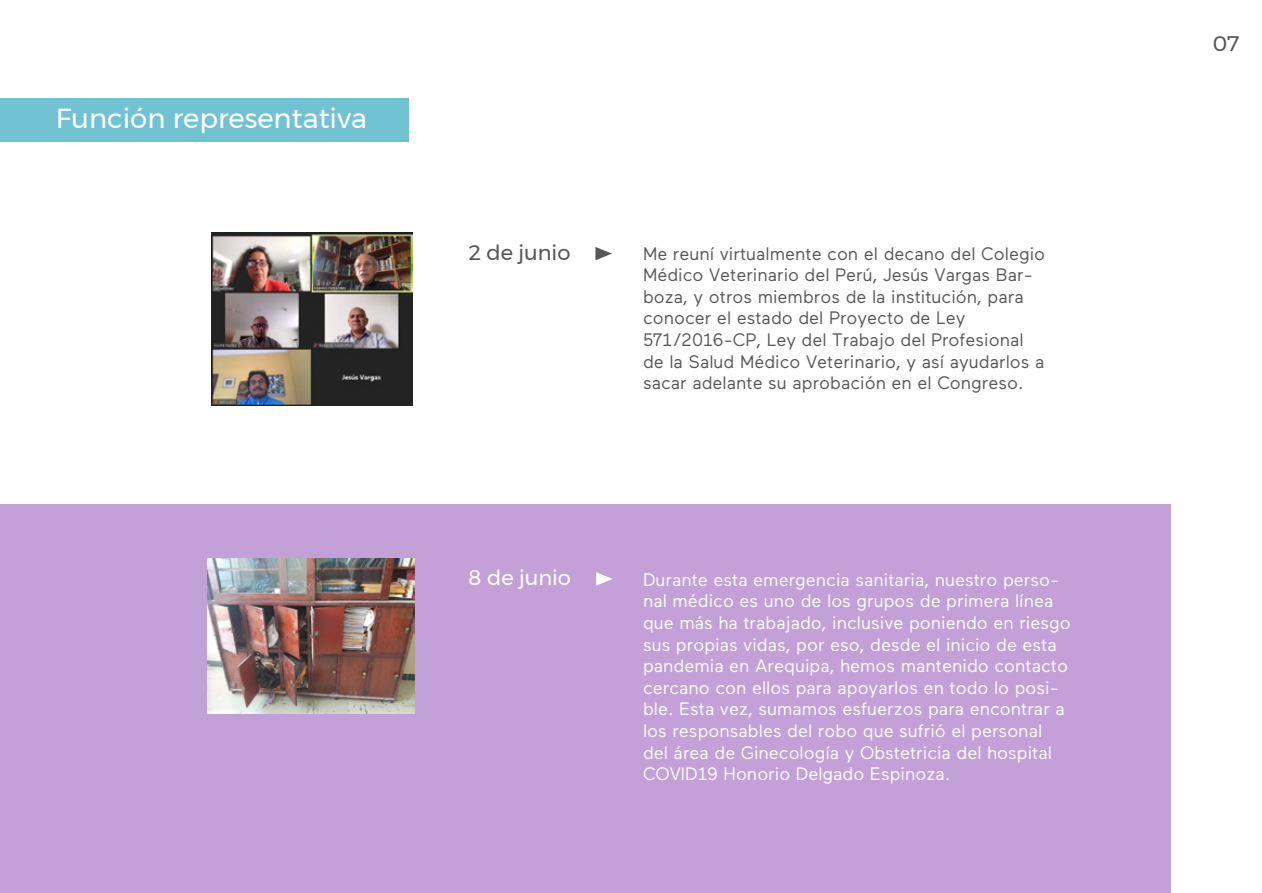
<style>
.page{position:relative;width:1262px;height:893px;background:#fff}
.page>*{position:absolute;margin:0;border:0;box-sizing:border-box;transform-origin:0 0}
.t1{font:27.45px "Montserrat";color:#fff}
.t2{font:21px "Montserrat";color:#575756}
.t3{font:21px "Montserrat";color:#fff}
.t4{font:18px/21.6px "Maax";color:#fff}
.t5{font:18px/21.6px "Maax";color:#575756}
</style>
<div class="page">
<div style="left:0;top:504px;width:1170px;height:388px;background:#c4a0d8"></div>
<div style="left:0;top:98px;width:408px;height:44px;background:#71c2d3"></div>
<svg style="left:596px;top:572px;width:16px;height:13px"></svg>
<svg style="left:595px;top:247px;width:17px;height:13px"></svg>
<img style="left:212px;top:232px;width:200px;height:173px">
<img style="left:208px;top:558px;width:206px;height:155px">
<h1 class="t1" style="left:56px;top:98px;width:313px">Función representativa</h1>
<p class="t2" style="left:469px;top:236px;width:103px">2 de junio</p>
<p class="t5" style="left:643px;top:243px;width:403px">Me reuní virtualmente con el decano del Colegio Médico Veterinario del Perú, Jesús Vargas Bar&shy;boza, y otros miembros de la institución, para conocer el estado del Proyecto de Ley 571/2016-CP, Ley del Trabajo del Profesional de la Salud Médico Veterinario, y así ayudarlos a sacar adelante su aprobación en el Congreso.</p>
<p class="t3" style="left:468px;top:561px;width:104px">8 de junio</p>
<p class="t4" style="left:643px;top:569px;width:429px">Durante esta emergencia sanitaria, nuestro perso&shy;nal médico es uno de los grupos de primera línea que más ha trabajado, inclusive poniendo en riesgo sus propias vidas, por eso, desde el inicio de esta pandemia en Arequipa, hemos mantenido contacto cercano con ellos para apoyarlos en todo lo posi&shy;ble. Esta vez, sumamos esfuerzos para encontrar a los responsables del robo que sufrió el personal del área de Ginecología y Obstetricia del hospital COVID19 Honorio Delgado Espinoza.</p>
<p class="t2" style="left:1212px;top:28px;width:28px">07</p>
</div>
